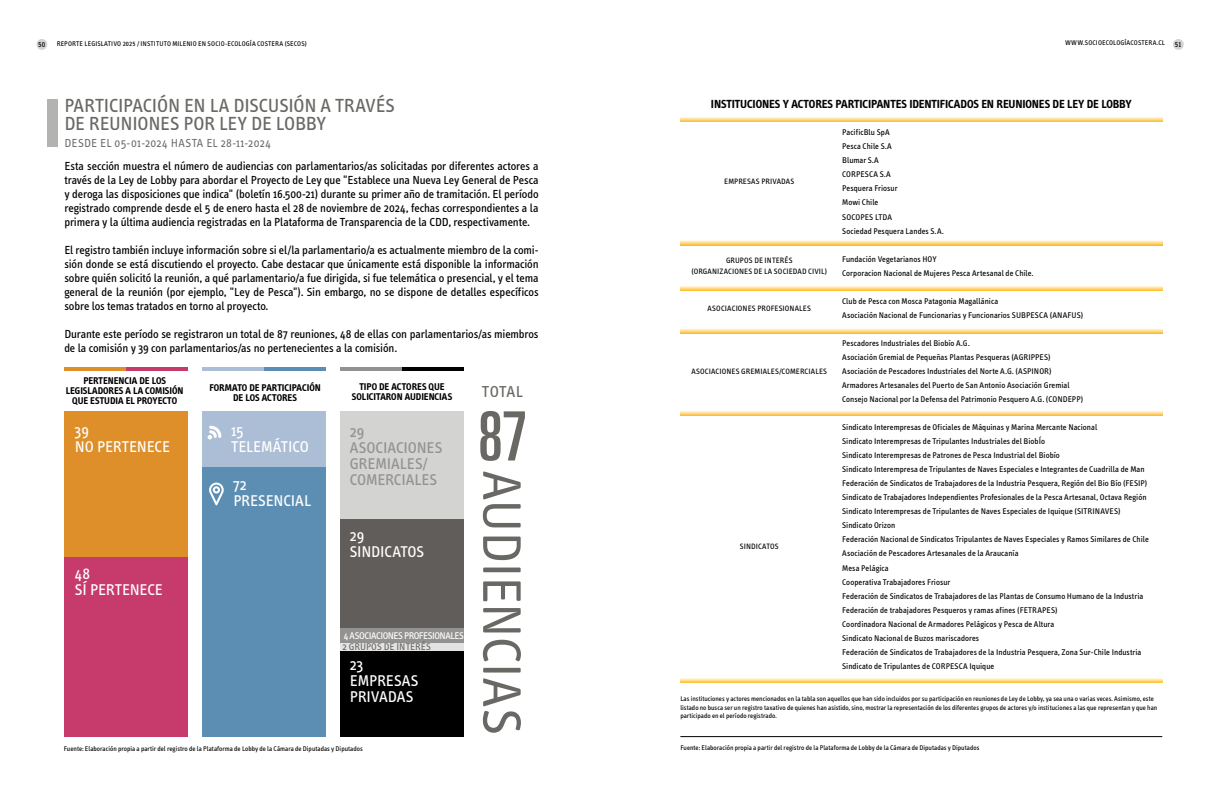
<style>
.page{position:relative;width:1219px;height:794px;background:#fff}
.page>*{position:absolute;margin:0;border:0;box-sizing:border-box;transform-origin:0 0}
.t1{font:ultra-condensed 68px "Univers";color:#6a6864}
.t2{font:56px "Info Text";letter-spacing:-.025em;color:#6a6864}
.t3{font:19.5px/18px "Info Text Book Caps";letter-spacing:-.01em;color:#6a6864}
.t4{font:16.3px "Info Text Book Caps";letter-spacing:.025em;color:#6a6864}
.t5{font:16px/16px "Info Text";letter-spacing:-.01em;color:#fff}
.t6{font:16px/16px "Info Text";letter-spacing:-.005em;color:#949290}
.t7{font:12px/14px "Info Text";letter-spacing:-.01em;color:#000;text-align:justify}
.t8{font:700 12px "Info Text";letter-spacing:-.01em;color:#000}
.t9{font:12px "Info Text";letter-spacing:.025em;color:#6a6864}
.t10{font:700 10px/10px "Info Text";color:#000;text-align:center}
.t11{font:10px "Info Text";letter-spacing:-.05em;color:#fff}
.t12{font:10px "Info Text";letter-spacing:.005em;color:#6a6864}
.t13{font:8.5px/14px "Info Text";letter-spacing:.005em;color:#000}
.t14{font:8px/11.5px "Info Text";letter-spacing:.01em;color:#000;text-align:center}
.t15{font:8px "Info Text Book Caps";color:#000}
.t16{font:7px/8.4px "Info Text";color:#000}
.t17{font:7px "Info Text Book Caps";letter-spacing:.015em;color:#000}
.s1{font-size:8px}
</style>
<div class="page">
<div style="left:47px;top:99px;width:11px;height:48px;background:#b3b3b1"></div>
<div style="left:64px;top:411px;width:124px;height:146px;background:#df8f2a"></div>
<div style="left:64px;top:557px;width:124px;height:179px;background:#c63a6c"></div>
<div style="left:202px;top:411px;width:124px;height:56px;background:#acbed5"></div>
<div style="left:202px;top:467px;width:124px;height:269px;background:#5c8eb3"></div>
<svg style="left:208px;top:426px;width:13px;height:13px"></svg>
<svg style="left:209px;top:482px;width:15px;height:23px"></svg>
<div style="left:340px;top:411px;width:124px;height:109px;background:#d3d3d2"></div>
<div style="left:340px;top:520px;width:124px;height:108px;background:#605d5a"></div>
<div style="left:340px;top:628px;width:124px;height:15px;background:#949290"></div>
<div style="left:340px;top:643px;width:124px;height:7px;background:#e3e3e3"></div>
<div style="left:340px;top:650px;width:124px;height:86px;background:#000"></div>
<svg style="left:680px;top:240px;width:482px;height:5px;background:#fedf97"></svg>
<svg style="left:680px;top:117px;width:482px;height:5px;background:#fed985"></svg>
<svg style="left:680px;top:286px;width:482px;height:5px;background:#fed983"></svg>
<svg style="left:680px;top:328px;width:482px;height:5px"></svg>
<svg style="left:680px;top:411px;width:482px;height:4px;background:#fede95"></svg>
<svg style="left:680px;top:678px;width:482px;height:5px;background:#fedc8c"></svg>
<hr style="left:680px;top:736px;width:482px;height:1px;background:#000">
<div style="left:36px;top:39px;width:11px;height:11px;background:#d3d3d2;border-radius:50%"></div>
<div style="left:1173px;top:39px;width:11px;height:11px;background:#d3d3d2;border-radius:50%"></div>
<hr style="left:64px;top:367px;width:62px;height:4px;background:#df8f2a">
<hr style="left:126px;top:367px;width:62px;height:4px;background:#c63a6c">
<hr style="left:202px;top:367px;width:62px;height:4px;background:#acbed5">
<hr style="left:264px;top:367px;width:62px;height:4px;background:#5c8eb3">
<hr style="left:340px;top:367px;width:62px;height:4px;background:#949290">
<hr style="left:402px;top:367px;width:62px;height:4px;background:#000">
<p class="t15" style="left:38px;top:40px;width:9px">50</p>
<p class="t17" style="left:57px;top:40px;width:252px">REPORTE LEGISLATIVO 2025 / INSTITUTO MILENIO EN SOCIO-ECOLOGÍA COSTERA (SECOS)</p>
<p class="t17" style="left:1065px;top:39px;width:118px">WWW.SOCIOECOLOGÍACOSTERA.CL <span class="s1">51</span></p>
<h3 class="t3" style="left:64px;top:97px;width:332px">PARTICIPACIÓN EN LA DISCUSIÓN A TRAVÉS<br>DE REUNIONES POR LEY DE LOBBY</h3>
<p class="t7" style="left:64px;top:159px;width:476px">Esta sección muestra el número de audiencias con parlamentarios/as solicitadas por diferentes actores a través de la Ley de Lobby para abordar el Proyecto de Ley que "Establece una Nueva Ley General de Pesca y deroga las disposiciones que indica" (boletín 16.500-21) durante su primer año de tramitación. El período registrado comprende desde el 5 de enero hasta el 28 de noviembre de 2024, fechas correspondientes a la primera y la última audiencia registradas en la Plataforma de Transparencia de la CDD, respectivamente.</p>
<p class="t7" style="left:64px;top:243px;width:476px">El registro también incluye información sobre si el/la parlamentario/a es actualmente miembro de la comi&shy;sión donde se está discutiendo el proyecto. Cabe destacar que únicamente está disponible la información sobre quién solicitó la reunión, a qué parlamentario/a fue dirigida, si fue telemática o presencial, y el tema general de la reunión (por ejemplo, "Ley de Pesca"). Sin embargo, no se dispone de detalles específicos sobre los temas tratados en torno al proyecto.</p>
<h3 class="t7" style="left:64px;top:327px;width:476px">Durante este período se registraron un total de 87 reuniones, 48 de ellas con parlamentarios/as miembros de la comisión y 39 con parlamentarios/as no pertenecientes a la comisión.</h3>
<p class="t10" style="left:66px;top:376px;width:119px">PERTENENCIA DE LOS<br>LEGISLADORES A LA COMISIÓN<br>QUE ESTUDIA EL PROYECTO</p>
<p class="t10" style="left:209px;top:382px;width:113px">FORMATO DE PARTICIPACIÓN<br>DE LOS ACTORES</p>
<p class="t10" style="left:352px;top:382px;width:102px">TIPO DE ACTORES QUE<br>SOLICITARON AUDIENCIAS</p>
<h3 class="t9" style="left:64px;top:136px;width:208px">DESDE EL 05-01-2024 HASTA EL 28-11-2024</h3>
<h3 class="t4" style="left:482px;top:382px;width:42px">TOTAL</h3>
<h3 class="t5" style="left:75px;top:422px;width:97px">39<br>NO PERTENECE</h3>
<h3 class="t5" style="left:75px;top:565px;width:89px">48<br>SÍ PERTENECE</h3>
<h3 class="t5" style="left:231px;top:422px;width:79px">15<br>TELEMÁTICO</h3>
<h3 class="t5" style="left:233px;top:476px;width:79px">72<br>PRESENCIAL</h3>
<h3 class="t6" style="left:350px;top:424px;width:94px">29<br>ASOCIACIONES<br>GREMIALES/<br>COMERCIALES</h3>
<h3 class="t5" style="left:350px;top:528px;width:76px">29<br>SINDICATOS</h3>
<p class="t11" style="left:344px;top:630px;width:121px">4 ASOCIACIONES PROFESIONALES</p>
<p class="t12" style="left:343px;top:641px;width:90px">2 GRUPOS DE INTERÉS</p>
<h3 class="t5" style="left:350px;top:656px;width:70px">23<br>EMPRESAS<br>PRIVADAS</h3>
<p class="t16" style="left:64px;top:745px;width:301px">Fuente: Elaboración propia a partir del registro de la Plataforma de Lobby de la Cámara de Diputadas y Diputados</p>
<h1 class="t1" style="left:478px;top:397px;width:51px">87</h1>
<h2 class="t2" style="left:533px;top:470px;width:266px;rotate:90deg">AUDIENCIAS</h2>
<h3 class="t8" style="left:711px;top:97px;width:422px">INSTITUCIONES Y ACTORES PARTICIPANTES IDENTIFICADOS EN REUNIONES DE LEY DE LOBBY</h3>
<p class="t14" style="left:724px;top:176px;width:72px">EMPRESAS PRIVADAS</p>
<p class="t13" style="left:842px;top:125px;width:103px">PacificBlu SpA<br>Pesca Chile S.A<br>Blumar S.A<br>CORPESCA S.A<br>Pesquera Friosur<br>Mowi Chile<br>SOCOPES LTDA<br>Sociedad Pesquera Landes S.A.</p>
<p class="t14" style="left:691px;top:254px;width:137px">GRUPOS DE INTERÉS<br>(ORGANIZACIONES DE LA SOCIEDAD CIVIL)</p>
<p class="t13" style="left:842px;top:252px;width:193px">Fundación Vegetarianos HOY<br>Corporacion Nacional de Mujeres Pesca Artesanal de Chile.</p>
<p class="t14" style="left:708px;top:302px;width:105px">ASOCIACIONES PROFESIONALES</p>
<p class="t13" style="left:842px;top:294px;width:243px">Club de Pesca con Mosca Patagonia Magallánica<br>Asociación Nacional de Funcionarias y Funcionarios SUBPESCA (ANAFUS)</p>
<p class="t14" style="left:691px;top:365px;width:137px">ASOCIACIONES GREMIALES/COMERCIALES</p>
<p class="t14" style="left:740px;top:541px;width:40px">SINDICATOS</p>
<p class="t13" style="left:842px;top:336px;width:242px">Pescadores Industriales del Biobío A.G.<br>Asociación Gremial de Pequeñas Plantas Pesqueras (AGRIPPES)<br>Asociación de Pescadores Industriales del Norte A.G. (ASPINOR)<br>Armadores Artesanales del Puerto de San Antonio Asociación Gremial Consejo Nacional por la Defensa del Patrimonio Pesquero A.G. (CONDEPP)</p>
<p class="t13" style="left:842px;top:420px;width:308px">Sindicato Interempresas de Oficiales de Máquinas y Marina Mercante Nacional<br>Sindicato Interempresas de Tripulantes Industriales del BiobÍo<br>Sindicato Interempresas de Patrones de Pesca Industrial del Biobío<br>Sindicato Interempresa de Tripulantes de Naves Especiales e Integrantes de Cuadrilla de Man Federación de Sindicatos de Trabajadores de la Industria Pesquera, Región del Bio Bío (FESIP)<br>Sindicato de Trabajadores Independientes Profesionales de la Pesca Artesanal, Octava Región Sindicato Interempresas de Tripulantes de Naves Especiales de Iquique (SITRINAVES)<br>Sindicato Orizon<br>Federación Nacional de Sindicatos Tripulantes de Naves Especiales y Ramos Similares de Chile Asociación de Pescadores Artesanales de la Araucanía<br>Mesa Pelágica<br>Cooperativa Trabajadores Friosur<br>Federación de Sindicatos de Trabajadores de las Plantas de Consumo Humano de la Industria Federación de trabajadores Pesqueros y ramas afines (FETRAPES)<br>Coordinadora Nacional de Armadores Pelágicos y Pesca de Altura<br>Sindicato Nacional de Buzos mariscadores<br>Federación de Sindicatos de Trabajadores de la Industria Pesquera, Zona Sur-Chile Industria Sindicato de Tripulantes de CORPESCA Iquique</p>
<p class="t16" style="left:680px;top:695px;width:478px">Las instituciones y actores mencionados en la tabla son aquellos que han sido incluidos por su participación en reuniones de Ley de Lobby, ya sea una o varias veces. Asimismo, este listado no busca ser un registro taxativo de quienes han asistido, sino, mostrar la representación de los diferentes grupos de actores y/o instituciones a las que representan y que han participado en el período registrado.</p>
<p class="t16" style="left:680px;top:743px;width:301px">Fuente: Elaboración propia a partir del registro de la Plataforma de Lobby de la Cámara de Diputadas y Diputados</p>
</div>
